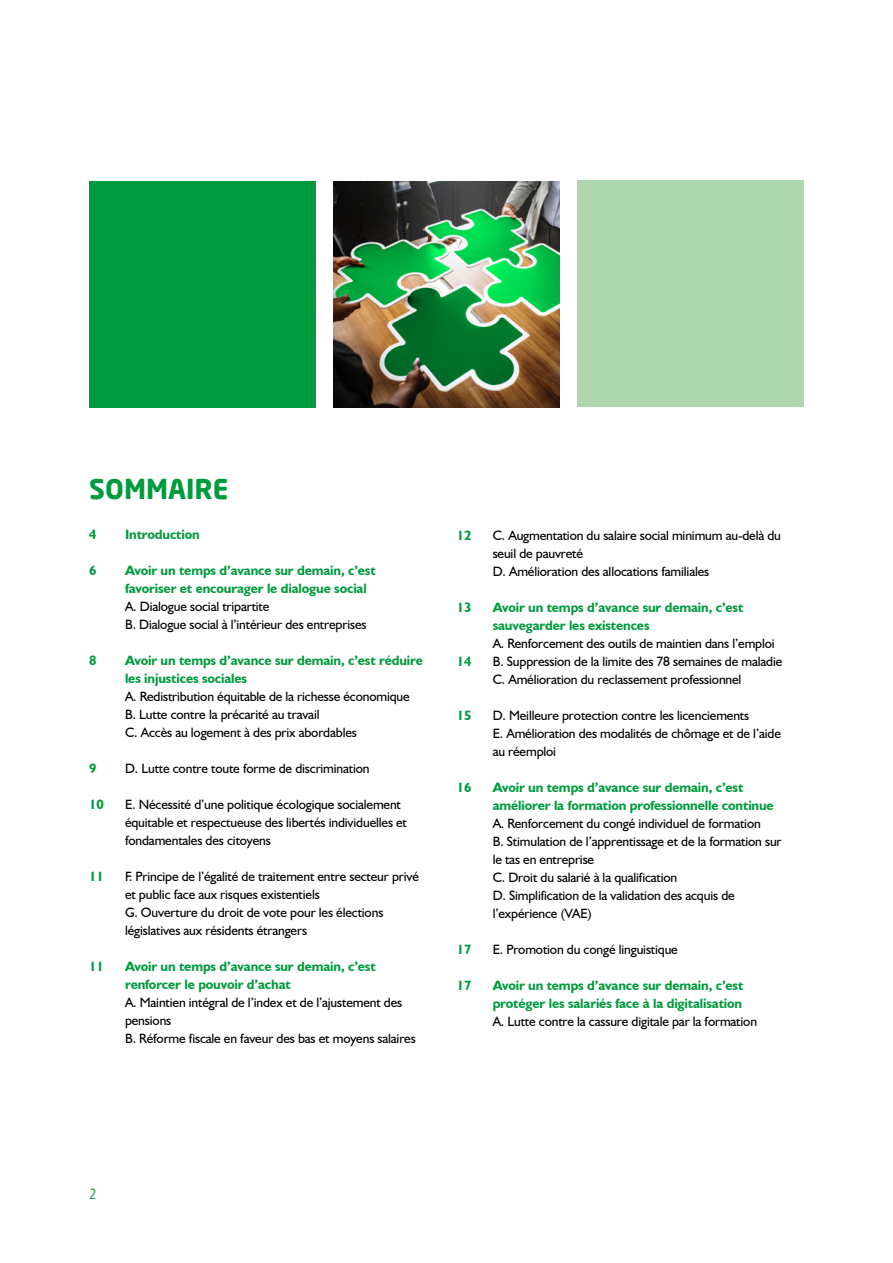
<style>
.page{position:relative;width:893px;height:1263px;background:#fff}
.page>*{position:absolute;margin:0;border:0;box-sizing:border-box;transform-origin:0 0}
.t1{font:700 27px "Neo Sans";color:#009b3e}
.t2{font:italic 15px "Humanist 521 BT";color:#30ab5c}
.t3{font:13.5px/18px "Humanist 521 BT";letter-spacing:-.01em;color:#000}
.t4{font:700 13.5px/18px "Humanist 521 BT";letter-spacing:-.01em;color:#009b3e}
</style>
<div class="page">
<div style="left:89px;top:181px;width:226px;height:226px;background:#009b3e"></div>
<div style="left:577px;top:181px;width:226px;height:226px;background:#aed6af"></div>
<img style="left:333px;top:181px;width:226px;height:226px">
<h1 class="t1" style="left:89px;top:472px;width:141px">SOMMAIRE</h1>
<p class="t4" style="left:89px;top:525px;width:9px">4</p>
<p class="t4" style="left:125px;top:525px;width:76px">Introduction</p>
<p class="t4" style="left:89px;top:561px;width:9px">6</p>
<p class="t4" style="left:125px;top:561px;width:252px">Avoir un temps d’avance sur demain, c’est favoriser et encourager le dialogue social</p>
<p class="t3" style="left:125px;top:597px;width:243px">A. Dialogue social tripartite<br>B. Dialogue social à l’intérieur des entreprises</p>
<p class="t4" style="left:89px;top:651px;width:9px">8</p>
<p class="t4" style="left:125px;top:651px;width:299px">Avoir un temps d’avance sur demain, c’est réduire les injustices sociales</p>
<p class="t3" style="left:125px;top:687px;width:286px">A. Redistribution équitable de la richesse économique<br>B. Lutte contre la précarité au travail<br>C. Accès au logement à des prix abordables</p>
<p class="t4" style="left:89px;top:759px;width:9px">9</p>
<p class="t3" style="left:125px;top:759px;width:246px">D. Lutte contre toute forme de discrimination</p>
<p class="t4" style="left:89px;top:795px;width:16px">10</p>
<p class="t3" style="left:125px;top:795px;width:283px">E. Nécessité d’une politique écologique socialement équitable et respectueuse des libertés individuelles et fondamentales des citoyens</p>
<p class="t4" style="left:89px;top:867px;width:16px">11</p>
<p class="t3" style="left:125px;top:867px;width:295px">F. Principe de l’égalité de traitement entre secteur privé et public face aux risques existentiels<br>G. Ouverture du droit de vote pour les élections législatives aux résidents étrangers</p>
<p class="t4" style="left:89px;top:957px;width:16px">11</p>
<p class="t4" style="left:125px;top:957px;width:252px">Avoir un temps d’avance sur demain, c’est renforcer le pouvoir d’achat</p>
<p class="t3" style="left:125px;top:993px;width:292px">A. Maintien intégral de l’index et de l’ajustement des pensions<br>B. Réforme fiscale en faveur des bas et moyens salaires</p>
<p class="t4" style="left:457px;top:526px;width:16px">12</p>
<p class="t3" style="left:493px;top:526px;width:290px">C. Augmentation du salaire social minimum au-delà du seuil de pauvreté<br>D. Amélioration des allocations familiales</p>
<p class="t4" style="left:457px;top:598px;width:16px">13</p>
<p class="t4" style="left:493px;top:598px;width:252px">Avoir un temps d’avance sur demain, c’est sauvegarder les existences</p>
<p class="t3" style="left:493px;top:634px;width:284px">A. Renforcement des outils de maintien dans l’emploi</p>
<p class="t4" style="left:457px;top:652px;width:16px">14</p>
<p class="t3" style="left:493px;top:652px;width:291px">B. Suppression de la limite des 78 semaines de maladie<br>C. Amélioration du reclassement professionnel</p>
<p class="t4" style="left:457px;top:706px;width:16px">15</p>
<p class="t3" style="left:493px;top:706px;width:290px">D. Meilleure protection contre les licenciements<br>E. Amélioration des modalités de chômage et de l’aide au réemploi</p>
<p class="t4" style="left:457px;top:778px;width:16px">16</p>
<p class="t4" style="left:493px;top:778px;width:283px">Avoir un temps d’avance sur demain, c’est améliorer la formation professionnelle continue</p>
<p class="t3" style="left:493px;top:814px;width:290px">A. Renforcement du congé individuel de formation<br>B. Stimulation de l’apprentissage et de la formation sur le tas en entreprise<br>C. Droit du salarié à la qualification<br>D. Simplification de la validation des acquis de l’expérience (VAE)</p>
<p class="t4" style="left:457px;top:940px;width:16px">17</p>
<p class="t3" style="left:493px;top:940px;width:187px">E. Promotion du congé linguistique</p>
<p class="t4" style="left:457px;top:976px;width:16px">17</p>
<p class="t4" style="left:493px;top:976px;width:252px">Avoir un temps d’avance sur demain, c’est protéger les salariés face à la digitalisation</p>
<p class="t3" style="left:493px;top:1012px;width:266px">A. Lutte contre la cassure digitale par la formation</p>
<p class="t2" style="left:89px;top:1184px;width:9px">2</p>
</div>
